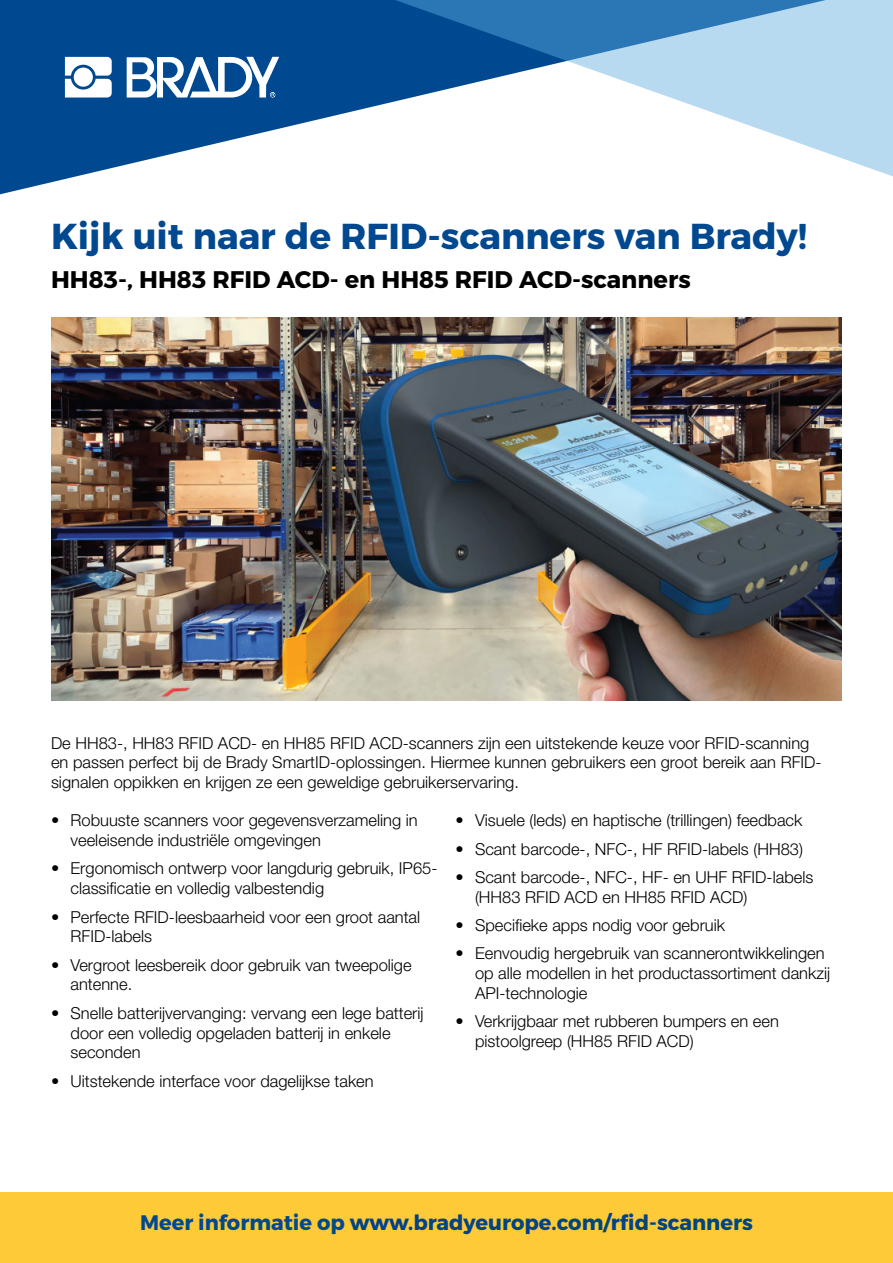
<style>
.page{position:relative;width:893px;height:1263px;background:#fff}
.page>*{position:absolute;margin:0;border:0;box-sizing:border-box;transform-origin:0 0}
.t1{font:700 36px "Montserrat";color:#004990}
.t2{font:700 24px "Montserrat";color:#000}
.t3{font:700 21px "Montserrat";color:#014386}
.t4{font:300 16.5px/19.8px "Helvetica Neue LT Pro";color:#000}
.s1{color:#004990}
</style>
<div class="page">
<svg style="left:0;top:0;width:359px;height:195px;fill:#004990"></svg>
<svg style="left:359px;top:0;width:534px;height:177px"></svg>
<div style="left:0;top:1192px;width:893px;height:71px;background:#ffca38"></div>
<svg style="left:65px;top:57px;width:47px;height:41px"></svg>
<svg style="left:127px;top:57px;width:152px;height:41px"></svg>
<img style="left:51px;top:318px;width:791px;height:383px">
<h1 class="t1" style="left:51px;top:214px;width:758px">Kijk uit naar de RFID-scanners van Brady!</h1>
<h2 class="t2" style="left:51px;top:265px;width:641px">HH83-, HH83 RFID ACD- en HH85 RFID ACD-scanners</h2>
<p class="t4" style="left:51px;top:732px;width:772px">De HH83-, HH83 RFID ACD- en HH85 RFID ACD-scanners zijn een uitstekende keuze voor RFID-scanning en passen perfect bij de Brady SmartID-oplossingen. Hiermee kunnen gebruikers een groot bereik aan RFID&shy;signalen oppikken en krijgen ze een geweldige gebruikerservaring.</p>
<p class="t4" style="left:71px;top:810px;width:349px;text-indent:-20px">• Robuuste scanners voor gegevensverzameling in veeleisende industriële omgevingen</p>
<p class="t4" style="left:71px;top:858px;width:368px;text-indent:-20px">• Ergonomisch ontwerp voor langdurig gebruik, IP65- classificatie en volledig valbestendig</p>
<p class="t4" style="left:71px;top:906px;width:351px;text-indent:-20px">• Perfecte RFID-leesbaarheid voor een groot aantal<br>RFID-labels</p>
<p class="t4" style="left:71px;top:954px;width:343px;text-indent:-20px">• Vergroot leesbereik door gebruik van tweepolige antenne.</p>
<p class="t4" style="left:71px;top:1003px;width:355px;text-indent:-20px">• Snelle batterijvervanging: vervang een lege batterij door een volledig opgeladen batterij in enkele seconden</p>
<p class="t4" style="left:51px;top:1070px;width:324px">• Uitstekende interface voor dagelijkse taken</p>
<p class="t4" style="left:455px;top:810px;width:348px">• Visuele (leds) en haptische (trillingen) feedback</p>
<p class="t4" style="left:455px;top:838px;width:349px">• Scant barcode-, NFC-, HF RFID-labels (HH83)</p>
<p class="t4" style="left:475px;top:867px;width:340px;text-indent:-20px">• Scant barcode-, NFC-, HF- en UHF RFID-labels (HH83 RFID ACD en HH85 RFID ACD)</p>
<p class="t4" style="left:455px;top:915px;width:271px">• Specifieke apps nodig voor gebruik</p>
<p class="t4" style="left:475px;top:943px;width:357px;text-indent:-20px">• Eenvoudig hergebruik van scannerontwikkelingen op alle modellen in het productassortiment dankzij<br>API-technologie</p>
<p class="t4" style="left:475px;top:1011px;width:305px;text-indent:-20px">• Verkrijgbaar met rubberen bumpers en een pistoolgreep (HH85 RFID ACD)</p>
<p class="t3" style="left:140px;top:1209px;width:614px"><span class="s1">Meer informatie op</span> www.bradyeurope.com/rfid-scanners</p>
</div>
